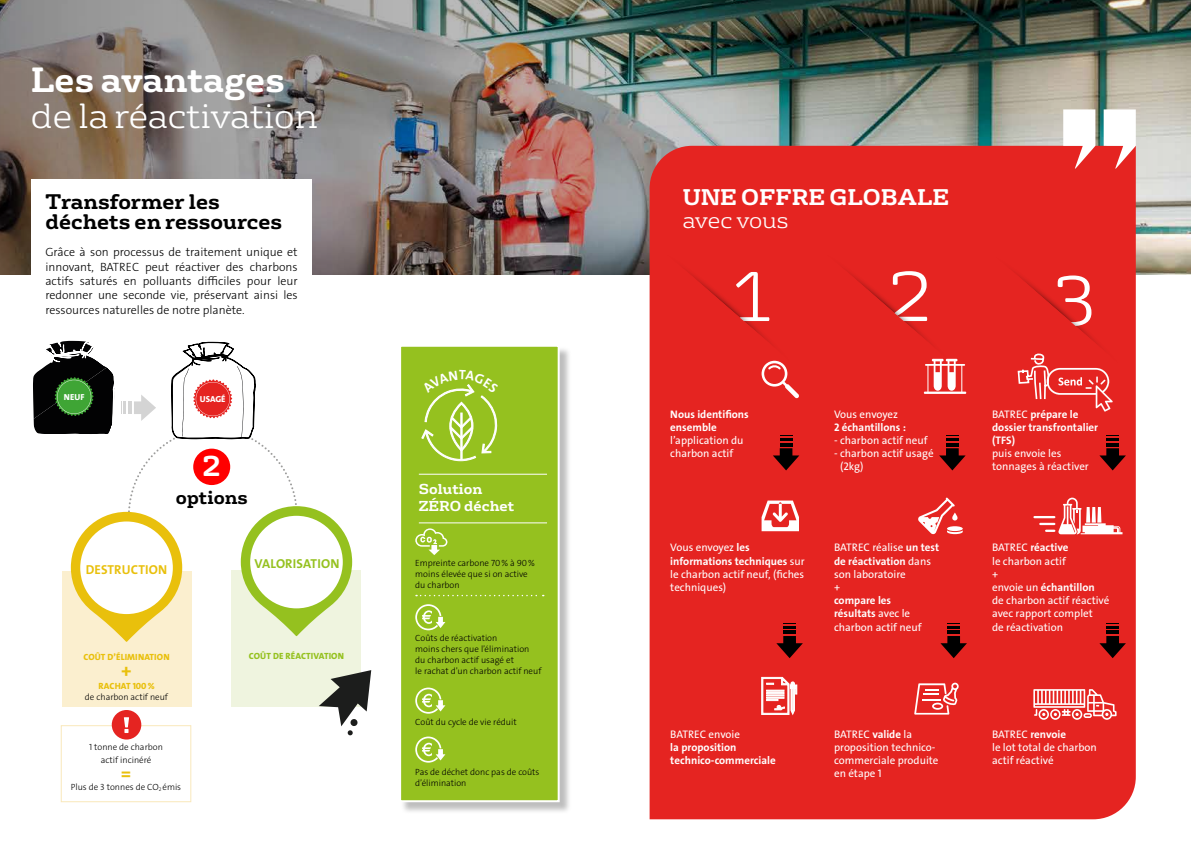
<style>
.page{position:relative;width:1191px;height:842px;background:#fff}
.page>*{position:absolute;margin:0;border:0;box-sizing:border-box;transform-origin:0 0}
.t1{font:300 68.1px "FS Rufus";color:#fff}
.t2{font:300 34px "FS Rufus";color:#fff}
.t3{font:700 34px "FS Rufus";color:#fff}
.t4{font:700 27.9px "FS Rufus";color:#fff}
.t5{font:700 22px "FS Rufus";color:#fff}
.t6{font:300 22px "FS Rufus";letter-spacing:-.005em;color:#fff}
.t7{font:700 20.5px/20px "FS Rufus";color:#000}
.t8{font:19px "The Sans Veolia W7 Bld";color:#e9c00c}
.t9{font:700 18px "FS Rufus";color:#000}
.t10{font:700 14px/16.8px "FS Rufus";color:#fff}
.t11{font:13px "The Sans Veolia W7 Bld";letter-spacing:.015em;color:#95c11f}
.t12{font:13px "The Sans Veolia W7 Bld";letter-spacing:.015em;color:#e9c00c}
.t13{font:12px/14.4px "The Sans Veolia W3 Lig";color:#000;text-align:justify}
.t14{font:11px/13.2px "The Sans Veolia W5 Pla";color:#fff}
.t15{font:11px/13.2px "The Sans Veolia W7 Bld";color:#fff}
.t16{font:9px/11px "The Sans Veolia W3 Lig";color:#000}
.t17{font:9px "The Sans Veolia W8 Ex Bld";letter-spacing:.015em;color:#e9c00c}
.t18{font:9px "The Sans Veolia W8 Ex Bld";letter-spacing:.015em;color:#95c11f}
.t19{font:8.8px "The Sans Veolia W8 Ex Bld";color:#fff}
.s1{font-family:"The Sans Veolia W7 Bld"}
.s2{font-family:"The Sans Veolia W5 Pla"}
</style>
<div class="page">
<img style="left:0;top:0;width:1191px;height:274px">
<div style="left:62px;top:571px;width:129px;height:135px;background:#fbefcf"></div>
<div style="left:61px;top:725px;width:130px;height:77px;border:1px solid #f9e8bb"></div>
<div style="left:232px;top:570px;width:129px;height:136px;background:#eff4df"></div>
<div style="left:31px;top:179px;width:281px;height:142px;background:#fff"></div>
<div style="left:400px;top:346px;width:172px;height:469px;background:#000;opacity:.26"></div>
<div style="left:400px;top:346px;width:158px;height:455px;background:#95c11f"></div>
<svg style="left:416px;top:595px;width:128px;height:1px"></svg>
<svg style="left:415px;top:528px;width:32px;height:27px"></svg>
<svg style="left:415px;top:604px;width:30px;height:26px"></svg>
<svg style="left:415px;top:688px;width:30px;height:26px"></svg>
<svg style="left:415px;top:736px;width:30px;height:27px"></svg>
<div style="left:399px;top:345px;width:160px;height:457px;border:2px solid #fff"></div>
<svg style="left:319px;top:670px;width:52px;height:66px"></svg>
<div style="left:649px;top:146px;width:486px;height:673px;background:#e52421"></div>
<svg style="left:1063px;top:109px;width:32px;height:60px"></svg>
<svg style="left:1103px;top:109px;width:32px;height:60px"></svg>
<div style="left:664px;top:252px;width:135px;height:146px;background:#e52421"></div>
<svg style="left:761px;top:500px;width:38px;height:31px"></svg>
<svg style="left:761px;top:677px;width:36px;height:38px"></svg>
<svg style="left:1033px;top:689px;width:83px;height:31px"></svg>
<hr style="left:1033px;top:516px;width:22px;height:2px;background:#fff">
<svg style="left:1039px;top:498px;width:83px;height:36px"></svg>
<svg style="left:773px;top:435px;width:26px;height:35px"></svg>
<div style="left:993px;top:254px;width:133px;height:216px;background:#e52421"></div>
<svg style="left:1099px;top:636px;width:27px;height:22px"></svg>
<hr style="left:1106px;top:630px;width:13px;height:4px;background:#000">
<svg style="left:1106px;top:623px;width:13px;height:5px"></svg>
<svg style="left:776px;top:636px;width:27px;height:22px"></svg>
<hr style="left:783px;top:630px;width:13px;height:4px;background:#000">
<svg style="left:783px;top:623px;width:13px;height:5px"></svg>
<div style="left:824px;top:252px;width:149px;height:542px;background:#e52421"></div>
<svg style="left:33px;top:340px;width:319px;height:302px"></svg>
<div style="left:80px;top:521px;width:93px;height:93px;background:#fff;border-radius:50%"></div>
<hr style="left:419px;top:474px;width:128px;height:1px;background:#fff">
<hr style="left:419px;top:522px;width:128px;height:1px;background:#fff">
<div style="left:112px;top:710px;width:29px;height:29px;background:#e52421;border-radius:50%"></div>
<svg style="left:124px;top:717px;width:5px;height:16px"></svg>
<svg style="left:421px;top:384px;width:77px;height:78px"></svg>
<h2 class="t3" style="left:31px;top:50px;width:255px">Les avantages</h2>
<h2 class="t2" style="left:31px;top:89px;width:288px">de la réactivation</h2>
<h3 class="t7" style="left:45px;top:190px;width:238px">Transformer les déchets en ressources</h3>
<p class="t13" style="left:45px;top:245px;width:254px">Grâce à son processus de traitement unique et innovant, BATREC peut réactiver des charbons actifs saturés en polluants difficiles pour leur redonner une seconde vie, préservant ainsi les ressources naturelles de notre planète.</p>
<p class="t19" style="left:64px;top:391px;width:22px">NEUF</p>
<p class="t19" style="left:200px;top:393px;width:27px">USAGÉ</p>
<h3 class="t4" style="left:202px;top:442px;width:21px">2</h3>
<h3 class="t9" style="left:176px;top:482px;width:74px">options</h3>
<p class="t12" style="left:86px;top:561px;width:83px">DESTRUCTION</p>
<p class="t11" style="left:254px;top:555px;width:87px">VALORISATION</p>
<p class="t17" style="left:83px;top:651px;width:88px">COÛT D’ÉLIMINATION</p>
<h3 class="t8" style="left:121px;top:658px;width:12px">+</h3>
<p class="t17" style="left:98px;top:680px;width:58px">RACHAT 100%</p>
<p class="t16" style="left:85px;top:691px;width:85px">de charbon actif neuf</p>
<p class="t16" style="left:89px;top:740px;width:75px;line-height:13px;text-align:center">1 tonne de charbon actif incinéré</p>
<h3 class="t8" style="left:121px;top:761px;width:12px">=</h3>
<p class="t16" style="left:71px;top:781px;width:112px">Plus de 3 tonnes de CO<sub>2</sub> émis</p>
<p class="t18" style="left:249px;top:650px;width:96px">COÛT DE RÉACTIVATION</p>
<p class="t10" style="left:419px;top:480px;width:97px">Solution<br>ZÉRO déchet</p>
<p class="t16" style="left:415px;top:558px;width:121px">Empreinte carbone 70% à 90% moins élevée que si on active du charbon</p>
<p class="t16" style="left:415px;top:633px;width:128px">Coûts de réactivation<br>moins chers que l’élimination du charbon actif usagé et<br>le rachat d’un charbon actif neuf</p>
<p class="t16" style="left:415px;top:716px;width:103px">Coût du cycle de vie réduit</p>
<p class="t16" style="left:415px;top:766px;width:126px">Pas de déchet donc pas de coûts d’élimination</p>
<h3 class="t5" style="left:682px;top:178px;width:268px">UNE OFFRE GLOBALE</h3>
<h3 class="t6" style="left:682px;top:203px;width:107px">avec vous</h3>
<h1 class="t1" style="left:730px;top:243px;width:46px">1</h1>
<h1 class="t1" style="left:886px;top:243px;width:48px">2</h1>
<h1 class="t1" style="left:1051px;top:247px;width:46px">3</h1>
<p class="t15" style="left:670px;top:407px;width:80px">Nous identifions ensemble</p>
<p class="t14" style="left:670px;top:434px;width:75px">l’application du charbon actif</p>
<p class="t14" style="left:670px;top:541px;width:81px">Vous envoyez <span class="s1">les</span></p>
<p class="t15" style="left:670px;top:554px;width:136px">informations techniques <span class="s2">sur</span></p>
<p class="t14" style="left:670px;top:567px;width:135px">le charbon actif neuf, (fiches techniques)</p>
<p class="t14" style="left:834px;top:407px;width:65px">Vous envoyez</p>
<p class="t15" style="left:834px;top:420px;width:73px">2 échantillons :</p>
<p class="t14" style="left:834px;top:434px;width:95px">- charbon actif neuf</p>
<p class="t14" style="left:840px;top:447px;width:95px;text-indent:-6px">- charbon actif usagé (2kg)</p>
<p class="t14" style="left:834px;top:541px;width:107px">BATREC réalise <span class="s1">un test</span></p>
<p class="t15" style="left:834px;top:554px;width:98px">de réactivation <span class="s2">dans</span></p>
<p class="t14" style="left:834px;top:567px;width:73px">son laboratoire +</p>
<p class="t15" style="left:834px;top:594px;width:78px">compare les résultats <span class="s2">avec le</span></p>
<p class="t14" style="left:834px;top:620px;width:89px">charbon actif neuf</p>
<p class="t15" style="left:992px;top:407px;width:108px"><span class="s2">BATREC</span> prépare le dossier transfrontalier (TFS)</p>
<p class="t14" style="left:992px;top:447px;width:98px">puis envoie les tonnages à réactiver</p>
<p class="t15" style="left:992px;top:541px;width:78px"><span class="s2">BATREC</span> réactive</p>
<p class="t14" style="left:992px;top:554px;width:75px">le charbon actif +</p>
<p class="t15" style="left:992px;top:581px;width:104px"><span class="s2">envoie un</span> échantillon</p>
<p class="t14" style="left:992px;top:594px;width:119px">de charbon actif réactivé avec rapport complet<br>de réactivation</p>
<p class="t14" style="left:670px;top:728px;width:71px">BATREC envoie</p>
<p class="t15" style="left:670px;top:741px;width:107px">la proposition technico-commerciale</p>
<p class="t14" style="left:834px;top:728px;width:106px">BATREC <span class="s1">valide</span> la proposition technico&shy;commerciale produite en étape 1</p>
<p class="t15" style="left:992px;top:728px;width:75px"><span class="s2">BATREC</span> renvoie</p>
<p class="t14" style="left:992px;top:741px;width:106px">le lot total de charbon actif réactivé</p>
</div>
